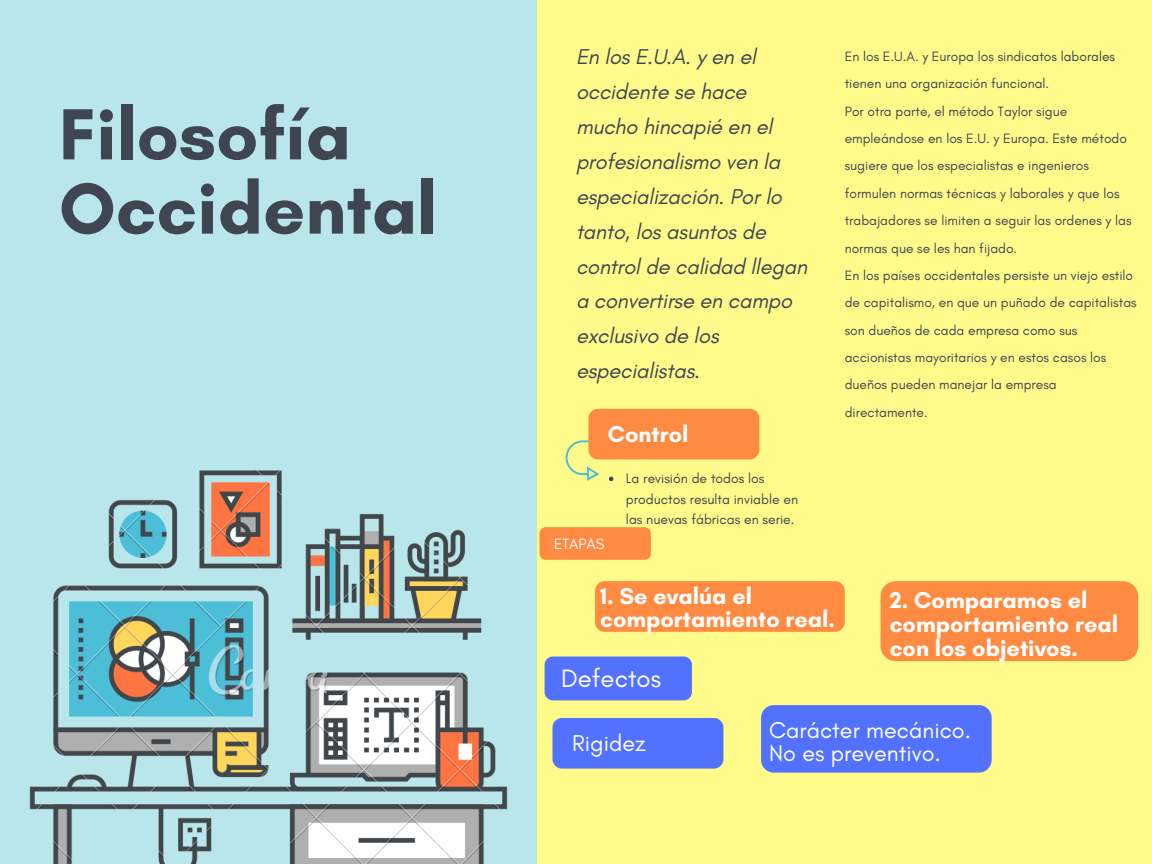
<style>
.page{position:relative;width:1152px;height:864px;background:#fffb8a}
.page>*{position:absolute;margin:0;border:0;box-sizing:border-box;transform-origin:0 0}
.t1{font:700 73.65px/74.2px "Glacial Indifference";color:#3f4652}
.t2{font:25.8px "Glacial Indifference";color:#fff}
.t3{font:700 23.4px/23.7px "Glacial Indifference";color:#fff}
.t4{font:23.4px/23.7px "Glacial Indifference";color:#fff}
.t5{font:italic 21.9px/34.8px "Glacial Indifference";letter-spacing:-.01em;color:#3f4652}
.t6{font:15.15px "Glacial Indifference";color:#fff}
.t7{font:13.95px/20.2px "Glacial Indifference";color:#3f4652}
.t8{font:13.8px/27.3px "Glacial Indifference";color:#3f4652}
</style>
<div class="page">
<div style="left:0;top:0;width:536px;height:864px;background:#b9e6eb"></div>
<img style="left:29px;top:470px;width:478px;height:394px">
<svg style="left:566px;top:440px;width:33px;height:41px"></svg>
<div style="left:588px;top:409px;width:171px;height:50px;background:#ff8b43;border-radius:10px"></div>
<svg style="left:609px;top:477px;width:4px;height:4px"></svg>
<div style="left:595px;top:581px;width:250px;height:51px;background:#ff8b43;border-radius:10px"></div>
<div style="left:552px;top:718px;width:171px;height:51px;background:#5271ff;border-radius:10px"></div>
<div style="left:540px;top:527px;width:111px;height:33px;background:#ff8b43;border-radius:6px"></div>
<div style="left:881px;top:581px;width:257px;height:80px;background:#ff8b43;border-radius:15px"></div>
<div style="left:761px;top:705px;width:231px;height:68px;background:#5271ff;border-radius:13px"></div>
<div style="left:545px;top:657px;width:147px;height:43px;background:#5271ff;border-radius:8px"></div>
<h1 class="t1" style="left:59px;top:96px;width:380px">Filosofía<br>Occidental</h1>
<h3 class="t5" style="left:576px;top:39px;width:233px">En los E.U.A. y en el occidente se hace mucho hincapié en el profesionalismo ven la especialización. Por lo tanto, los asuntos de control de calidad llegan a convertirse en campo exclusivo de los especialistas.</h3>
<p class="t8" style="left:845px;top:43px;width:293px">En los E.U.A. y Europa los sindicatos laborales tienen una organización funcional.<br>Por otra parte, el método Taylor sigue empleándose en los E.U. y Europa. Este método sugiere que los especialistas e ingenieros formulen normas técnicas y laborales y que los trabajadores se limiten a seguir las ordenes y las normas que se les han fijado.<br>En los países occidentales persiste un viejo estilo de capitalismo, en que un puñado de capitalistas son dueños de cada empresa como sus accionistas mayoritarios y en estos casos los dueños pueden manejar la empresa directamente.</p>
<h3 class="t3" style="left:608px;top:422px;width:82px">Control</h3>
<p class="t7" style="left:626px;top:468px;width:174px">La revisión de todos los productos resulta inviable en las nuevas fábricas en serie.</p>
<p class="t6" style="left:554px;top:535px;width:52px">ETAPAS</p>
<h3 class="t3" style="left:600px;top:584px;width:237px">1. Se evalúa el comportamiento real.</h3>
<h2 class="t2" style="left:561px;top:662px;width:101px">Defectos</h2>
<h3 class="t3" style="left:890px;top:588px;width:230px">2. Comparamos el comportamiento real con los objetivos.</h3>
<h3 class="t4" style="left:572px;top:731px;width:75px">Rigidez</h3>
<h3 class="t4" style="left:769px;top:718px;width:203px">Carácter mecánico.<br>No es preventivo.</h3>
</div>
